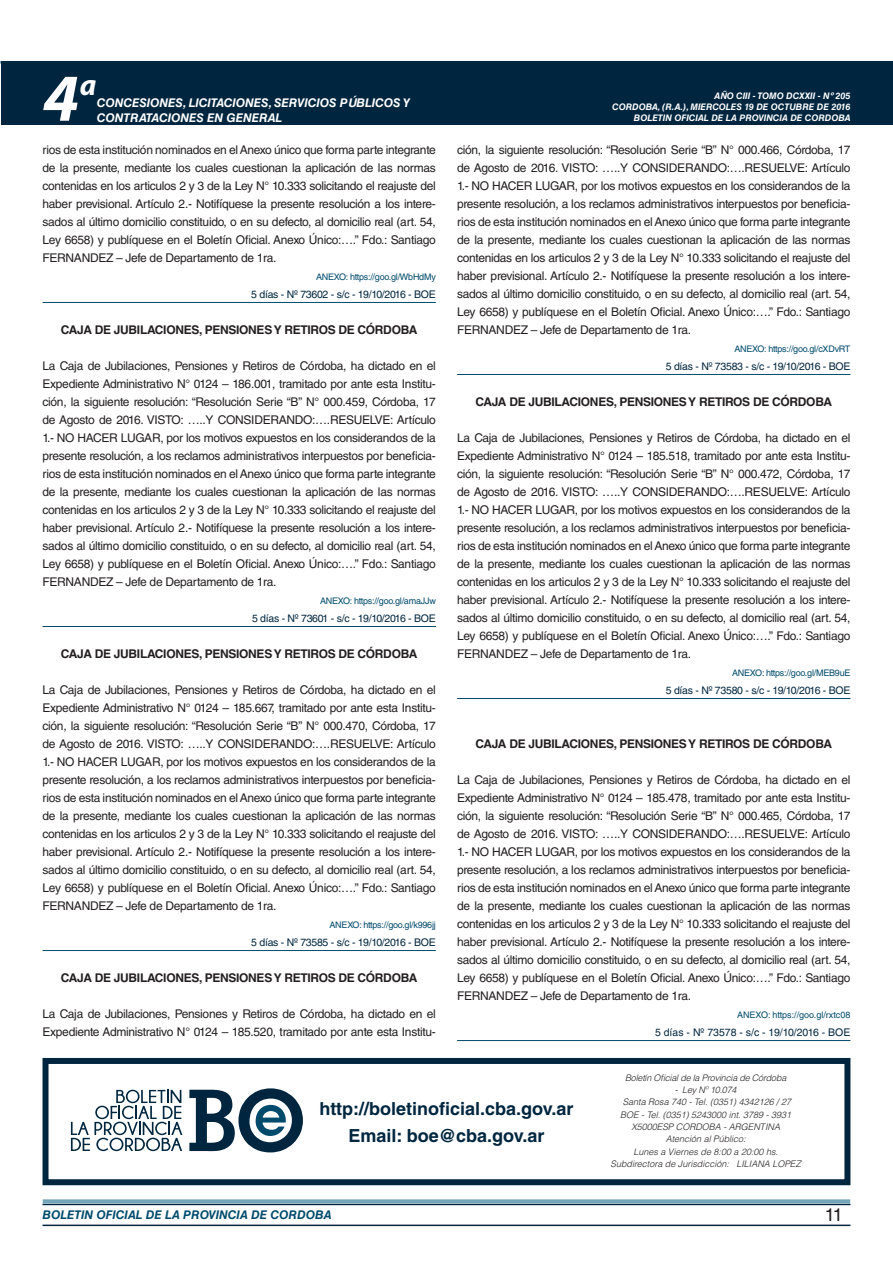
<style>
.page{position:relative;width:893px;height:1263px;background:#fff}
.page>*{position:absolute;margin:0;border:0;box-sizing:border-box;transform-origin:0 0}
.t1{font:italic 700 67.5px "Myriad Pro";color:#fff}
.t2{font:italic 700 30px "Myriad Pro";color:#fff}
.RESUELVE{font:700 18px "Helvetica LT Std";color:#00263f}
.t3{font:18px "Helvetica LT Std";color:#231f20}
.TEXTO_BASE{font:12px/18px "Helvetica LT Std";letter-spacing:-.025em;color:#231f20;text-align:justify}
.RESUELVE-2{font:700 12px "Helvetica LT Std";letter-spacing:-.025em;color:#231f20}
.t4{font:italic 700 12px/14.4px "Helvetica LT Std";color:#fff}
.t5{font:italic 700 12px "Helvetica LT Std";color:#004b6c}
.FECHA_DE_VENCIMIENTO{font:10.5px "Helvetica LT Std";letter-spacing:-.025em;color:#00263f}
.FECHA_DE_VENCIMIENTO-2{font:10.5px "Helvetica LT Std";color:#00263f}
.TEXTO_REMATE_HOJA_FI{font:italic 300 9px "Helvetica LT Std";color:#231f20}
.ANEXO{font:9px "Helvetica LT Std";letter-spacing:-.025em;color:#004b6c}
.t6{font:italic 700 9px/10.8px "Helvetica LT Std";color:#fff;text-align:right}
.TEXTO_REMATE_HOJA_FI-2{font:italic 300 9px "Helvetica LT Std";letter-spacing:-.02em;color:#231f20}
.ANEXO-2{font:9px "Helvetica LT Std";color:#004b6c}
</style>
<div class="page">
<hr style="left:43px;top:1224px;width:807px;height:2px;background:#00263f">
<div style="left:42px;top:1198px;width:809px;height:8px;background:#fff;opacity:.75"></div>
<div style="left:1px;top:61px;width:892px;height:64px;background:#00263f"></div>
<hr style="left:43px;top:302px;width:393px;height:1px;background:#004b6c">
<hr style="left:43px;top:626px;width:393px;height:1px;background:#004b6c">
<hr style="left:43px;top:950px;width:393px;height:1px;background:#004b6c">
<hr style="left:457px;top:374px;width:393px;height:1px;background:#004b6c">
<hr style="left:457px;top:698px;width:393px;height:1px;background:#004b6c">
<hr style="left:457px;top:1040px;width:393px;height:1px;background:#004b6c">
<div style="left:43px;top:1058px;width:807px;height:127px;border:6px solid #00263f"></div>
<svg style="left:189px;top:1088px;width:114px;height:64px"></svg>
<svg style="left:71px;top:1090px;width:111px;height:61px"></svg>
<h1 class="t1" style="left:43px;top:54px;width:38px">4</h1>
<h2 class="t2" style="left:80px;top:66px;width:18px">a</h2>
<p class="t4" style="left:97px;top:96px;width:315px">CONCESIONES, LICITACIONES, SERVICIOS PÚBLICOS Y<br>CONTRATACIONES EN GENERAL</p>
<p class="TEXTO_BASE" style="left:43px;top:141px;width:395px">rios de esta institución nominados en el Anexo único que forma parte integrante de la presente, mediante los cuales cuestionan la aplicación de las normas contenidas en los articulos 2 y 3 de la Ley N° 10.333 solicitando el reajuste del haber previsional. Artículo 2.- Notifíquese la presente resolución a los intere&shy;sados al último domicilio constituido, o en su defecto, al domicilio real (art. 54, Ley 6658) y publíquese en el Boletín Oficial. Anexo Único:….” Fdo.: Santiago FERNANDEZ – Jefe de Departamento de 1ra.</p>
<p class="ANEXO" style="left:316px;top:271px;width:121px">ANEXO: https://goo.gl/WbHdMy</p>
<p class="FECHA_DE_VENCIMIENTO" style="left:251px;top:288px;width:186px">5 días - Nº 73602 - s/c - 19/10/2016 - BOE</p>
<p class="RESUELVE-2" style="left:61px;top:322px;width:358px">CAJA DE JUBILACIONES, PENSIONES Y RETIROS DE CÓRDOBA</p>
<p class="TEXTO_BASE" style="left:43px;top:357px;width:395px">La Caja de Jubilaciones, Pensiones y Retiros de Córdoba, ha dictado en el Expediente Administrativo N° 0124 – 186.001, tramitado por ante esta Institu&shy;ción, la siguiente resolución: “Resolución Serie “B” N° 000.459, Córdoba, 17 de Agosto de 2016. VISTO: …..Y CONSIDERANDO:….RESUELVE: Artículo 1.- NO HACER LUGAR, por los motivos expuestos en los considerandos de la presente resolución, a los reclamos administrativos interpuestos por beneficia&shy;rios de esta institución nominados en el Anexo único que forma parte integrante de la presente, mediante los cuales cuestionan la aplicación de las normas contenidas en los articulos 2 y 3 de la Ley N° 10.333 solicitando el reajuste del haber previsional. Artículo 2.- Notifíquese la presente resolución a los intere&shy;sados al último domicilio constituido, o en su defecto, al domicilio real (art. 54, Ley 6658) y publíquese en el Boletín Oficial. Anexo Único:….” Fdo.: Santiago FERNANDEZ – Jefe de Departamento de 1ra.</p>
<p class="ANEXO" style="left:320px;top:595px;width:117px">ANEXO: https://goo.gl/amaJJw</p>
<p class="FECHA_DE_VENCIMIENTO" style="left:252px;top:612px;width:185px">5 días - Nº 73601 - s/c - 19/10/2016 - BOE</p>
<p class="RESUELVE-2" style="left:61px;top:646px;width:358px">CAJA DE JUBILACIONES, PENSIONES Y RETIROS DE CÓRDOBA</p>
<p class="TEXTO_BASE" style="left:43px;top:681px;width:395px">La Caja de Jubilaciones, Pensiones y Retiros de Córdoba, ha dictado en el Expediente Administrativo N° 0124 – 185.667, tramitado por ante esta Institu&shy;ción, la siguiente resolución: “Resolución Serie “B” N° 000.470, Córdoba, 17 de Agosto de 2016. VISTO: …..Y CONSIDERANDO:….RESUELVE: Artículo 1.- NO HACER LUGAR, por los motivos expuestos en los considerandos de la presente resolución, a los reclamos administrativos interpuestos por beneficia&shy;rios de esta institución nominados en el Anexo único que forma parte integrante de la presente, mediante los cuales cuestionan la aplicación de las normas contenidas en los articulos 2 y 3 de la Ley N° 10.333 solicitando el reajuste del haber previsional. Artículo 2.- Notifíquese la presente resolución a los intere&shy;sados al último domicilio constituido, o en su defecto, al domicilio real (art. 54, Ley 6658) y publíquese en el Boletín Oficial. Anexo Único:….” Fdo.: Santiago FERNANDEZ – Jefe de Departamento de 1ra.</p>
<p class="ANEXO" style="left:330px;top:919px;width:108px">ANEXO: https://goo.gl/k996jj</p>
<p class="FECHA_DE_VENCIMIENTO" style="left:251px;top:936px;width:186px">5 días - Nº 73585 - s/c - 19/10/2016 - BOE</p>
<p class="RESUELVE-2" style="left:61px;top:970px;width:358px">CAJA DE JUBILACIONES, PENSIONES Y RETIROS DE CÓRDOBA</p>
<p class="TEXTO_BASE" style="left:43px;top:1005px;width:395px">La Caja de Jubilaciones, Pensiones y Retiros de Córdoba, ha dictado en el<br>Expediente Administrativo N° 0124 – 185.520, tramitado por ante esta Institu-</p>
<p class="t6" style="left:612px;top:91px;width:240px">AÑO CIII - TOMO DCXXII - Nº 205<br>CORDOBA, (R.A.), MIERCOLES 19 DE OCTUBRE DE 2016</p>
<p class="t6" style="left:634px;top:112px;width:218px">BOLETIN OFICIAL DE LA PROVINCIA DE CORDOBA</p>
<p class="TEXTO_BASE" style="left:457px;top:141px;width:395px">ción, la siguiente resolución: “Resolución Serie “B” N° 000.466, Córdoba, 17 de Agosto de 2016. VISTO: …..Y CONSIDERANDO:….RESUELVE: Artículo 1.- NO HACER LUGAR, por los motivos expuestos en los considerandos de la presente resolución, a los reclamos administrativos interpuestos por beneficia&shy;rios de esta institución nominados en el Anexo único que forma parte integrante de la presente, mediante los cuales cuestionan la aplicación de las normas contenidas en los articulos 2 y 3 de la Ley N° 10.333 solicitando el reajuste del haber previsional. Artículo 2.- Notifíquese la presente resolución a los intere&shy;sados al último domicilio constituido, o en su defecto, al domicilio real (art. 54, Ley 6658) y publíquese en el Boletín Oficial. Anexo Único:….” Fdo.: Santiago FERNANDEZ – Jefe de Departamento de 1ra.</p>
<p class="ANEXO" style="left:734px;top:343px;width:118px">ANEXO: https://goo.gl/cXDvRT</p>
<p class="FECHA_DE_VENCIMIENTO" style="left:666px;top:360px;width:186px">5 días - Nº 73583 - s/c - 19/10/2016 - BOE</p>
<p class="RESUELVE-2" style="left:476px;top:394px;width:358px">CAJA DE JUBILACIONES, PENSIONES Y RETIROS DE CÓRDOBA</p>
<p class="TEXTO_BASE" style="left:457px;top:429px;width:395px">La Caja de Jubilaciones, Pensiones y Retiros de Córdoba, ha dictado en el Expediente Administrativo N° 0124 – 185.518, tramitado por ante esta Institu&shy;ción, la siguiente resolución: “Resolución Serie “B” N° 000.472, Córdoba, 17 de Agosto de 2016. VISTO: …..Y CONSIDERANDO:….RESUELVE: Artículo 1.- NO HACER LUGAR, por los motivos expuestos en los considerandos de la presente resolución, a los reclamos administrativos interpuestos por beneficia&shy;rios de esta institución nominados en el Anexo único que forma parte integrante de la presente, mediante los cuales cuestionan la aplicación de las normas contenidas en los articulos 2 y 3 de la Ley N° 10.333 solicitando el reajuste del haber previsional. Artículo 2.- Notifíquese la presente resolución a los intere&shy;sados al último domicilio constituido, o en su defecto, al domicilio real (art. 54, Ley 6658) y publíquese en el Boletín Oficial. Anexo Único:….” Fdo.: Santiago FERNANDEZ – Jefe de Departamento de 1ra.</p>
<p class="ANEXO" style="left:732px;top:667px;width:120px">ANEXO: https://goo.gl/MEB9uE</p>
<p class="FECHA_DE_VENCIMIENTO" style="left:666px;top:684px;width:186px">5 días - Nº 73580 - s/c - 19/10/2016 - BOE</p>
<p class="RESUELVE-2" style="left:476px;top:736px;width:358px">CAJA DE JUBILACIONES, PENSIONES Y RETIROS DE CÓRDOBA</p>
<p class="TEXTO_BASE" style="left:457px;top:771px;width:395px">La Caja de Jubilaciones, Pensiones y Retiros de Córdoba, ha dictado en el Expediente Administrativo N° 0124 – 185.478, tramitado por ante esta Institu&shy;ción, la siguiente resolución: “Resolución Serie “B” N° 000.465, Córdoba, 17 de Agosto de 2016. VISTO: …..Y CONSIDERANDO:….RESUELVE: Artículo 1.- NO HACER LUGAR, por los motivos expuestos en los considerandos de la presente resolución, a los reclamos administrativos interpuestos por beneficia&shy;rios de esta institución nominados en el Anexo único que forma parte integrante de la presente, mediante los cuales cuestionan la aplicación de las normas contenidas en los articulos 2 y 3 de la Ley N° 10.333 solicitando el reajuste del haber previsional. Artículo 2.- Notifíquese la presente resolución a los intere&shy;sados al último domicilio constituido, o en su defecto, al domicilio real (art. 54, Ley 6658) y publíquese en el Boletín Oficial. Anexo Único:….” Fdo.: Santiago FERNANDEZ – Jefe de Departamento de 1ra.</p>
<p class="ANEXO-2" style="left:737px;top:1009px;width:115px">ANEXO: https://goo.gl/rxtc08</p>
<p class="FECHA_DE_VENCIMIENTO-2" style="left:655px;top:1026px;width:197px">5 días - Nº 73578 - s/c - 19/10/2016 - BOE</p>
<p class="RESUELVE" style="left:320px;top:1097px;width:255px">http://boletinoficial.cba.gov.ar</p>
<p class="RESUELVE" style="left:348px;top:1124px;width:198px">Email: boe@cba.gov.ar</p>
<p class="TEXTO_REMATE_HOJA_FI-2" style="left:625px;top:1072px;width:163px">Boletín Oficial de la Provincia de Córdoba</p>
<p class="TEXTO_REMATE_HOJA_FI-2" style="left:675px;top:1084px;width:63px">- Ley Nº 10.074</p>
<p class="TEXTO_REMATE_HOJA_FI" style="left:623px;top:1096px;width:170px">Santa Rosa 740 - Tel. (0351) 4342126 / 27</p>
<p class="TEXTO_REMATE_HOJA_FI" style="left:620px;top:1109px;width:173px">BOE - Tel. (0351) 5243000 int. 3789 - 3931</p>
<p class="TEXTO_REMATE_HOJA_FI" style="left:631px;top:1121px;width:150px">X5000ESP CORDOBA - ARGENTINA</p>
<p class="TEXTO_REMATE_HOJA_FI" style="left:666px;top:1133px;width:82px">Atención al Público:</p>
<p class="TEXTO_REMATE_HOJA_FI" style="left:633px;top:1146px;width:146px">Lunes a Viernes de 8:00 a 20:00 hs.</p>
<p class="TEXTO_REMATE_HOJA_FI" style="left:610px;top:1158px;width:192px">Subdirectora de Jurisdicción: LILIANA LOPEZ</p>
<p class="t5" style="left:43px;top:1208px;width:290px">BOLETIN OFICIAL DE LA PROVINCIA DE CORDOBA</p>
<h3 class="t3" style="left:825px;top:1204px;width:19px">11</h3>
</div>
